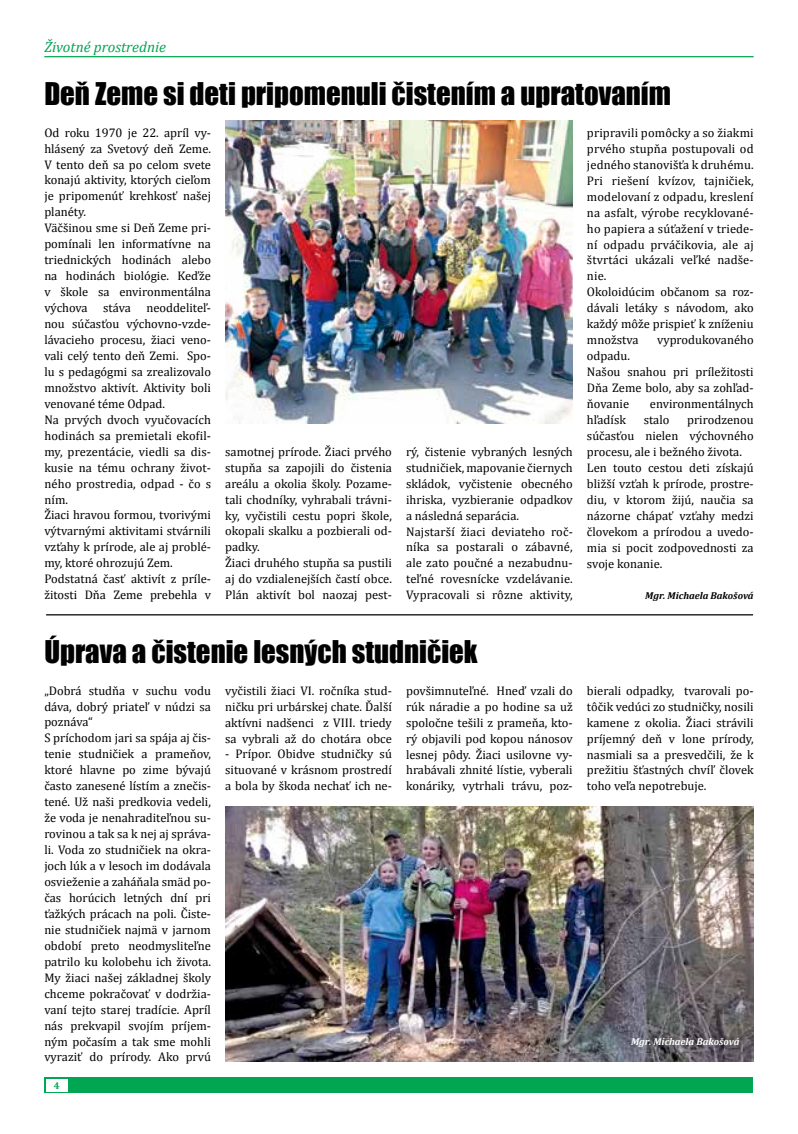
<style>
.page{position:relative;width:798px;height:1134px;background:#fff}
.page>*{position:absolute;margin:0;border:0;box-sizing:border-box;transform-origin:0 0}
.t1{font:28.75px "Impact";color:#000}
.t2{font:italic 15px "Cambria";color:#00a651}
.t3{font:12.5px/16px "Cambria";color:#000}
.t4{font:italic 700 10px "Cambria";color:#000}
.t5{font:italic 700 10px "Cambria";color:#fff}
.t6{font:700 10px "Cambria";color:#00a651}
</style>
<div class="page">
<hr style="left:44px;top:56px;width:709px;height:1px;background:#00a651">
<img style="left:225px;top:120px;width:347px;height:303px">
<img style="left:225px;top:806px;width:528px;height:255px">
<div style="left:44px;top:1077px;width:708px;height:16px;background:#00a651"></div>
<div style="left:46px;top:1079px;width:21px;height:12px;background:#fff"></div>
<hr style="left:46px;top:614px;width:706px;height:1px;background:#000">
<p class="t2" style="left:44px;top:37px;width:123px">Životné prostrednie</p>
<h1 class="t1" style="left:44px;top:71px;width:628px">Deň Zeme si deti pripomenuli čistením a upratovaním</h1>
<p class="t3" style="left:44px;top:124px;width:168px">Od roku 1970 je 22. apríl vy&shy;hlásený za Svetový deň Zeme.<br>V tento deň sa po celom svete konajú aktivity, ktorých cieľom je pripomenúť krehkosť našej planéty.<br>Väčšinou sme si Deň Zeme pri&shy;pomínali len informatívne na triednických hodinách alebo na hodinách biológie. Keďže v škole sa environmentálna výchova stáva neoddeliteľ&shy;nou súčasťou výchovno-vzde&shy;lávacieho procesu, žiaci veno&shy;vali celý tento deň Zemi. Spo&shy;lu s pedagógmi sa zrealizovalo množstvo aktivít. Aktivity boli venované téme Odpad.<br>Na prvých dvoch vyučovacích hodinách sa premietali ekofil&shy;my, prezentácie, viedli sa dis&shy;kusie na tému ochrany život&shy;ného prostredia, odpad - čo s ním.<br>Žiaci hravou formou, tvorivými výtvarnými aktivitami stvárnili vzťahy k prírode, ale aj problé&shy;my, ktoré ohrozujú Zem.<br>Podstatná časť aktivít z príle&shy;žitosti Dňa Zeme prebehla v</p>
<p class="t3" style="left:225px;top:443px;width:168px">samotnej prírode. Žiaci prvého stupňa sa zapojili do čistenia areálu a okolia školy. Pozame&shy;tali chodníky, vyhrabali trávni&shy;ky, vyčistili cestu popri škole, okopali skalku a pozbierali od&shy;padky.<br>Žiaci druhého stupňa sa pustili aj do vzdialenejších častí obce.<br>Plán aktivít bol naozaj pest-</p>
<p class="t3" style="left:406px;top:443px;width:168px">rý, čistenie vybraných lesných studničiek, mapovanie čiernych skládok, vyčistenie obecného ihriska, vyzbieranie odpadkov a následná separácia.<br>Najstarší žiaci deviateho roč&shy;níka sa postarali o zábavné, ale zato poučné a nezabudnu&shy;teľné rovesnícke vzdelávanie.<br>Vypracovali si rôzne aktivity,</p>
<h1 class="t1" style="left:44px;top:629px;width:434px">Úprava a čistenie lesných studničiek</h1>
<p class="t3" style="left:586px;top:125px;width:168px">pripravili pomôcky a so žiakmi prvého stupňa postupovali od jedného stanovišťa k druhému.<br>Pri riešení kvízov, tajničiek, modelovaní z odpadu, kreslení na asfalt, výrobe recyklované&shy;ho papiera a súťažení v triede&shy;ní odpadu prváčikovia, ale aj štvrtáci ukázali veľké nadše&shy;nie.<br>Okoloidúcim občanom sa roz&shy;dávali letáky s návodom, ako každý môže prispieť k zníženiu množstva</p>
<p class="t3" style="left:656px;top:332px;width:98px">vyprodukovaného</p>
<p class="t3" style="left:586px;top:348px;width:168px">odpadu.<br>Našou snahou pri príležitosti<br>Dňa Zeme bolo, aby sa zohľad&shy;ňovanie</p>
<p class="t3" style="left:649px;top:396px;width:105px">environmentálnych</p>
<p class="t3" style="left:586px;top:412px;width:40px">hľadísk</p>
<p class="t3" style="left:643px;top:412px;width:27px">stalo</p>
<p class="t3" style="left:586px;top:412px;width:168px;text-indent:100px">prirodzenou súčasťou nielen výchovného procesu, ale i bežného života.<br>Len touto cestou deti získajú bližší vzťah k prírode, prostre&shy;diu, v ktorom žijú, naučia sa názorne chápať vzťahy medzi človekom a prírodou a uvedo&shy;mia si pocit zodpovednosti za svoje konanie.</p>
<p class="t4" style="left:645px;top:588px;width:110px">Mgr. Michaela Bakošová</p>
<p class="t3" style="left:44px;top:682px;width:168px">„Dobrá studňa v suchu vodu dáva, dobrý priateľ v núdzi sa poznáva“<br>S príchodom jari sa spája aj čis&shy;tenie studničiek a prameňov, ktoré hlavne po zime bývajú často zanesené lístím a znečis&shy;tené. Už naši predkovia vedeli, že voda je nenahraditeľnou su&shy;rovinou a tak sa k nej aj správa&shy;li. Voda zo studničiek na okra&shy;joch lúk a v lesoch im dodávala osvieženie a zaháňala smäd po&shy;čas horúcich letných dní pri ťažkých prácach na poli. Čiste&shy;nie studničiek najmä v jarnom období preto neodmysliteľne patrilo ku kolobehu ich života.<br>My žiaci našej základnej školy chceme pokračovať v dodržia&shy;vaní tejto starej tradície. Apríl nás prekvapil svojím príjem&shy;ným počasím a tak sme mohli vyraziť do prírody. Ako prvú</p>
<p class="t3" style="left:225px;top:682px;width:168px;text-align:justify">vyčistili žiaci VI. ročníka stud&shy;ničku pri urbárskej chate. Ďalší aktívni nadšenci z VIII. triedy sa vybrali až do chotára obce</p>
<p class="t3" style="left:225px;top:746px;width:168px;text-align:justify">- Prípor. Obidve studničky sú situované v krásnom prostredí a bola by škoda nechať ich ne-</p>
<p class="t6" style="left:54px;top:1079px;width:7px">4</p>
<p class="t3" style="left:406px;top:682px;width:168px;text-align:justify">povšimnuteľné. Hneď vzali do rúk náradie a po hodine sa už spoločne tešili z prameňa, kto&shy;rý objavili pod kopou nánosov lesnej pôdy. Žiaci usilovne vy&shy;hrabávali zhnité lístie, vyberali konáriky, vytrhali trávu, poz-</p>
<p class="t3" style="left:586px;top:682px;width:168px;text-align:justify">bierali odpadky, tvarovali po&shy;tôčik vedúci zo studničky, nosili kamene z okolia. Žiaci strávili príjemný deň v lone prírody, nasmiali sa a presvedčili, že k prežitiu šťastných chvíľ človek toho veľa nepotrebuje.</p>
<p class="t5" style="left:630px;top:1035px;width:110px">Mgr. Michaela Bakošová</p>
</div>
